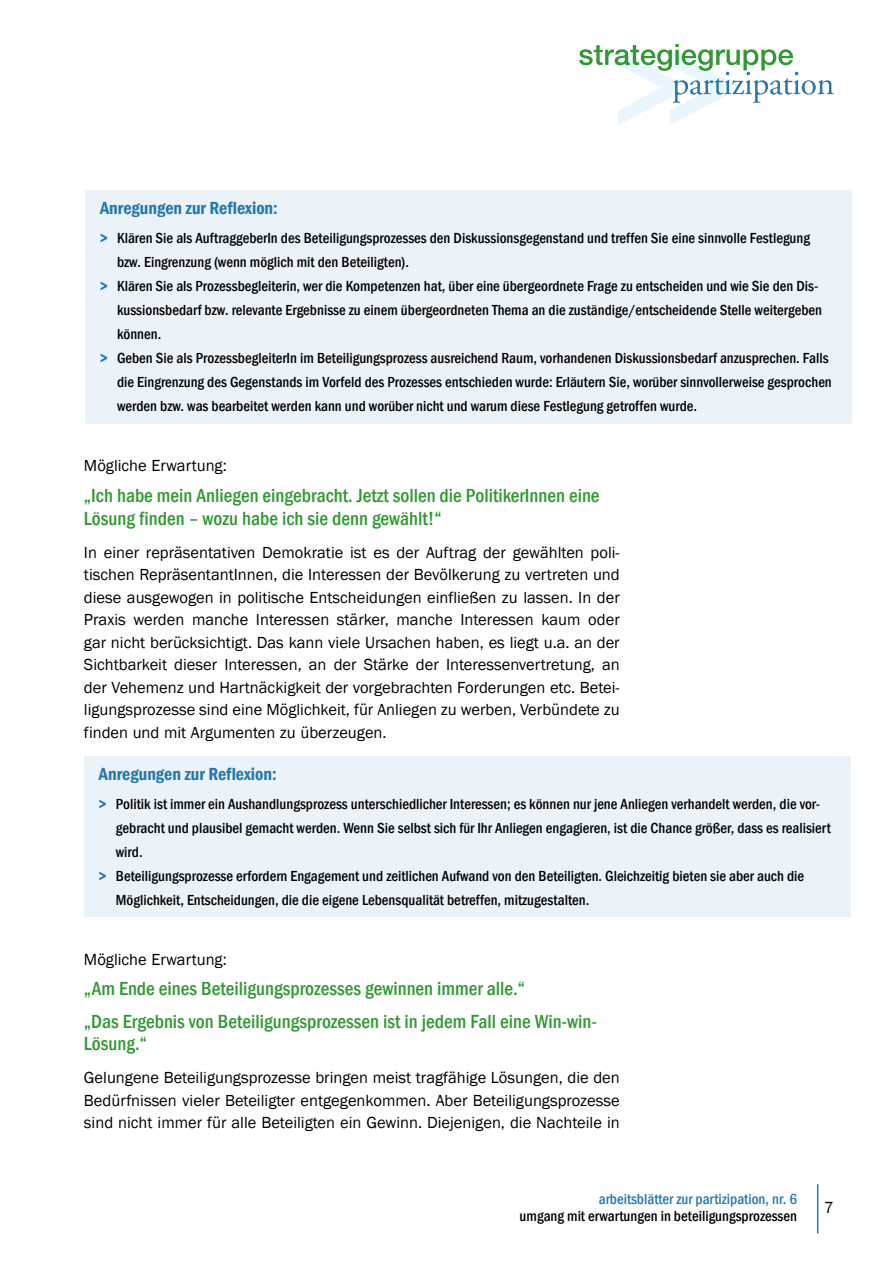
<style>
.page{position:relative;width:893px;height:1263px;background:#fff}
.page>*{position:absolute;margin:0;border:0;box-sizing:border-box;transform-origin:0 0}
.t1{font:500 condensed 19.5px/22.5px "Franklin Gothic";color:#2d9b30}
.t2{font:600 condensed 18px "Franklin Gothic";color:#2579b1}
.t3{font:16.5px/22.5px "Franklin Gothic";color:#000;text-align:justify}
.t4{font:500 condensed 15px "Franklin Gothic";color:#000}
.t5{font:500 condensed 15px "Franklin Gothic";color:#2579b1}
.s1{font-weight:600;color:#2579b1}
</style>
<div class="page">
<hr style="left:817px;top:1184px;width:1px;height:49px;background:#2579b1">
<svg style="left:579px;top:44px;width:254px;height:81px"></svg>
<div style="left:85px;top:190px;width:766px;height:234px;background:#ebf2f8"></div>
<div style="left:84px;top:756px;width:766px;height:160px;background:#ebf2f8"></div>
<p class="t2" style="left:100px;top:196px;width:179px">Anregungen zur Reflexion:</p>
<p class="t4" style="left:100px;top:228px;width:711px"><span class="s1">&gt;</span> Klären Sie als AuftraggeberIn des Beteiligungsprozesses den Diskussionsgegenstand und treffen Sie eine sinnvolle Festlegung</p>
<p class="t4" style="left:117px;top:252px;width:293px">bzw. Eingrenzung (wenn möglich mit den Beteiligten).</p>
<p class="t4" style="left:100px;top:276px;width:720px"><span class="s1">&gt;</span> Klären Sie als Prozessbegleiterin, wer die Kompetenzen hat, über eine übergeordnete Frage zu entscheiden und wie Sie den Dis-</p>
<p class="t4" style="left:117px;top:300px;width:706px">kussionsbedarf bzw. relevante Ergebnisse zu einem übergeordneten Thema an die zuständige/entscheidende Stelle weitergeben</p>
<p class="t4" style="left:117px;top:324px;width:46px">können.</p>
<p class="t4" style="left:100px;top:348px;width:730px"><span class="s1">&gt;</span> Geben Sie als ProzessbegleiterIn im Beteiligungsprozess ausreichend Raum, vorhandenen Diskussionsbedarf anzusprechen. Falls</p>
<p class="t4" style="left:117px;top:372px;width:716px">die Eingrenzung des Gegenstands im Vorfeld des Prozesses entschieden wurde: Erläutern Sie, worüber sinnvollerweise gesprochen</p>
<p class="t4" style="left:117px;top:396px;width:582px">werden bzw. was bearbeitet werden kann und worüber nicht und warum diese Festlegung getroffen wurde.</p>
<p class="t3" style="left:84px;top:455px;width:144px">Mögliche Erwartung:</p>
<h1 class="t1" style="left:84px;top:484px;width:517px">„Ich habe mein Anliegen eingebracht. Jetzt sollen die PolitikerInnen eine<br>Lösung finden – wozu habe ich sie denn gewählt!“</h1>
<p class="t3" style="left:84px;top:541px;width:537px">In einer repräsentativen Demokratie ist es der Auftrag der gewählten poli&shy;tischen RepräsentantInnen, die Interessen der Bevölkerung zu vertreten und diese ausgewogen in politische Entscheidungen einfließen zu lassen. In der Praxis werden manche Interessen stärker, manche Interessen kaum oder gar nicht berücksichtigt. Das kann viele Ursachen haben, es liegt u.a. an der Sichtbarkeit dieser Interessen, an der Stärke der Interessenvertretung, an der Vehemenz und Hartnäckigkeit der vorgebrachten Forderungen etc. Betei&shy;ligungsprozesse sind eine Möglichkeit, für Anliegen zu werben, Verbündete zu finden und mit Argumenten zu überzeugen.</p>
<p class="t2" style="left:99px;top:762px;width:179px">Anregungen zur Reflexion:</p>
<p class="t4" style="left:99px;top:794px;width:723px"><span class="s1">&gt;</span> Politik ist immer ein Aushandlungsprozess unterschiedlicher Interessen; es können nur jene Anliegen verhandelt werden, die vor-</p>
<p class="t4" style="left:116px;top:818px;width:716px">gebracht und plausibel gemacht werden. Wenn Sie selbst sich für Ihr Anliegen engagieren, ist die Chance größer, dass es realisiert</p>
<p class="t4" style="left:116px;top:842px;width:28px">wird.</p>
<p class="t4" style="left:99px;top:866px;width:707px"><span class="s1">&gt;</span> Beteiligungsprozesse erfordern Engagement und zeitlichen Aufwand von den Beteiligten. Gleichzeitig bieten sie aber auch die</p>
<p class="t4" style="left:116px;top:890px;width:475px">Möglichkeit, Entscheidungen, die die eigene Lebensqualität betreffen, mitzugestalten.</p>
<p class="t3" style="left:84px;top:948px;width:144px">Mögliche Erwartung:</p>
<h1 class="t1" style="left:84px;top:973px;width:515px;line-height:32.2px">„Am Ende eines Beteiligungsprozesses gewinnen immer alle.“<br>„Das Ergebnis von Beteiligungsprozessen ist in jedem Fall eine Win-win-</h1>
<h1 class="t1" style="left:84px;top:1032px;width:65px">Lösung.“</h1>
<p class="t3" style="left:84px;top:1067px;width:537px">Gelungene Beteiligungsprozesse bringen meist tragfähige Lösungen, die den Bedürfnissen vieler Beteiligter entgegenkommen. Aber Beteiligungsprozesse sind nicht immer für alle Beteiligten ein Gewinn. Diejenigen, die Nachteile in</p>
<p class="t5" style="left:599px;top:1189px;width:200px">arbeitsblätter zur partizipation, nr. 6</p>
<p class="t4" style="left:520px;top:1206px;width:279px">umgang mit erwartungen in beteiligungsprozessen</p>
<p class="t3" style="left:824px;top:1197px;width:11px">7</p>
</div>
